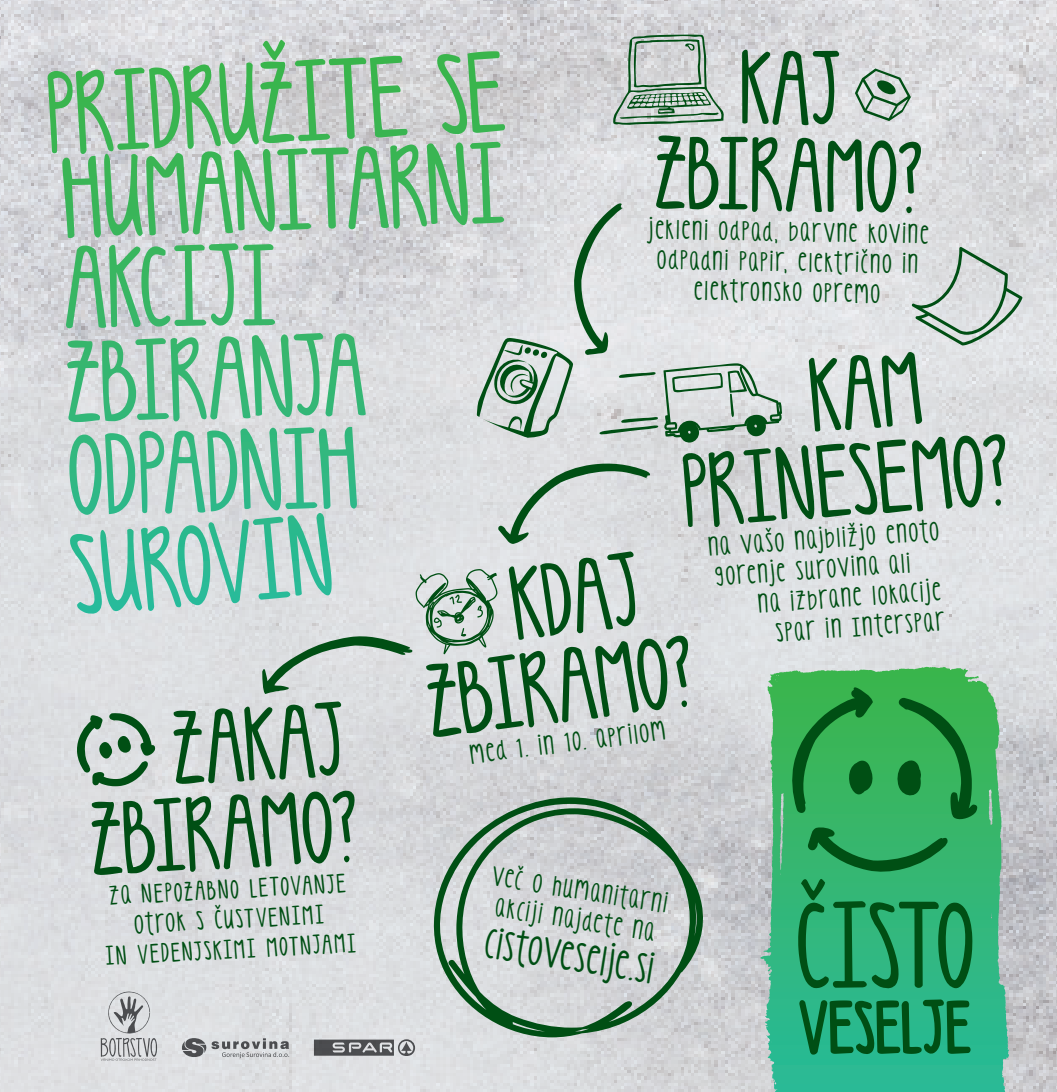
<style>
.page{position:relative;width:1057px;height:1092px;background:#fff}
.page>*{position:absolute;margin:0;border:0;box-sizing:border-box;transform-origin:0 0}
.t1{font:96.25px/86.6px "KG Luckofthe Irish";color:#004f14;text-align:center}
.t2{font:38.5px "KG Luckofthe Irish";color:#004f14}
.t3{font:25.03px/30.1px "KG Luckofthe Irish";color:#004f14;text-align:center}
</style>
<div class="page">
<img style="left:0;top:0;width:1057px;height:1091px">
<svg style="left:834px;top:667px;width:92px;height:5px"></svg>
<svg style="left:791px;top:687px;width:186px;height:367px;background:#289e59"></svg>
<svg style="left:263px;top:40px;width:242px;height:97px;background:#aecab4"></svg>
<svg style="left:612px;top:34px;width:112px;height:92px;background:#abbbb1"></svg>
<svg style="left:77px;top:712px;width:78px;height:74px;background:#96b09f"></svg>
<svg style="left:262px;top:569px;width:235px;height:125px;background:#c0cec9"></svg>
<svg style="left:498px;top:462px;width:152px;height:82px;background:#c2cdc8"></svg>
<svg style="left:476px;top:202px;width:306px;height:240px;background:#cbd3d0"></svg>
<svg style="left:424px;top:797px;width:282px;height:240px;background:#b9c4bf"></svg>
<svg style="left:855px;top:68px;width:56px;height:53px;background:#a6baae"></svg>
<svg style="left:912px;top:247px;width:110px;height:98px;background:#c2cdc8"></svg>
<svg style="left:181px;top:1037px;width:108px;height:21px;background:#afb1b4"></svg>
<svg style="left:101px;top:990px;width:57px;height:70px;background:#c1c3c5"></svg>
<svg style="left:314px;top:1039px;width:101px;height:17px;background:#7c7d80"></svg>
<p class="t1" style="left:658px;top:43px;width:269px;rotate:1deg">KAJ<br>ZBIRAMO?</p>
<p class="t3" style="left:648px;top:214px;width:282px;rotate:1deg">jekleni odpad, barvne kovine odpadni papir, električno in elektronsko opremo</p>
<p class="t1" style="left:673px;top:362px;width:329px;rotate:-4deg">KAM<br>PRINESEMO?</p>
<p class="t3" style="left:707px;top:532px;width:232px;rotate:-4deg">na vašo najbližjo enoto</p>
<p class="t1" style="left:506px;top:561px;width:131px;rotate:-7deg">KDAJ</p>
<p class="t3" style="left:714px;top:561px;width:196px;rotate:-4deg">gorenje surovina ali</p>
<p class="t3" style="left:757px;top:588px;width:184px;rotate:-4deg">na izbrane lokacije</p>
<p class="t3" style="left:775px;top:617px;width:170px;rotate:-4deg">Spar in Interspar</p>
<p class="t1" style="left:423px;top:659px;width:269px;rotate:-7deg">ZBIRAMO?</p>
<p class="t1" style="left:84px;top:710px;width:269px;text-align:right;rotate:-3deg">ZAKAJ<br>ZBIRAMO?</p>
<p class="t3" style="left:102px;top:880px;width:252px;rotate:-3deg">za NEPOZABNO LETOVANJE otrok S ČUSTVENIMI<br>IN VEDENJSKIMI MOTNJAMI</p>
<p class="t3" style="left:494px;top:861px;width:178px;rotate:9deg">več o humanitarni akciji najdete na</p>
<p class="t3" style="left:468px;top:739px;width:197px;rotate:-7deg">med 1. in 10. aprilom</p>
<p class="t2" style="left:489px;top:918px;width:171px;rotate:9deg">cistoveselje.si</p>
</div>
